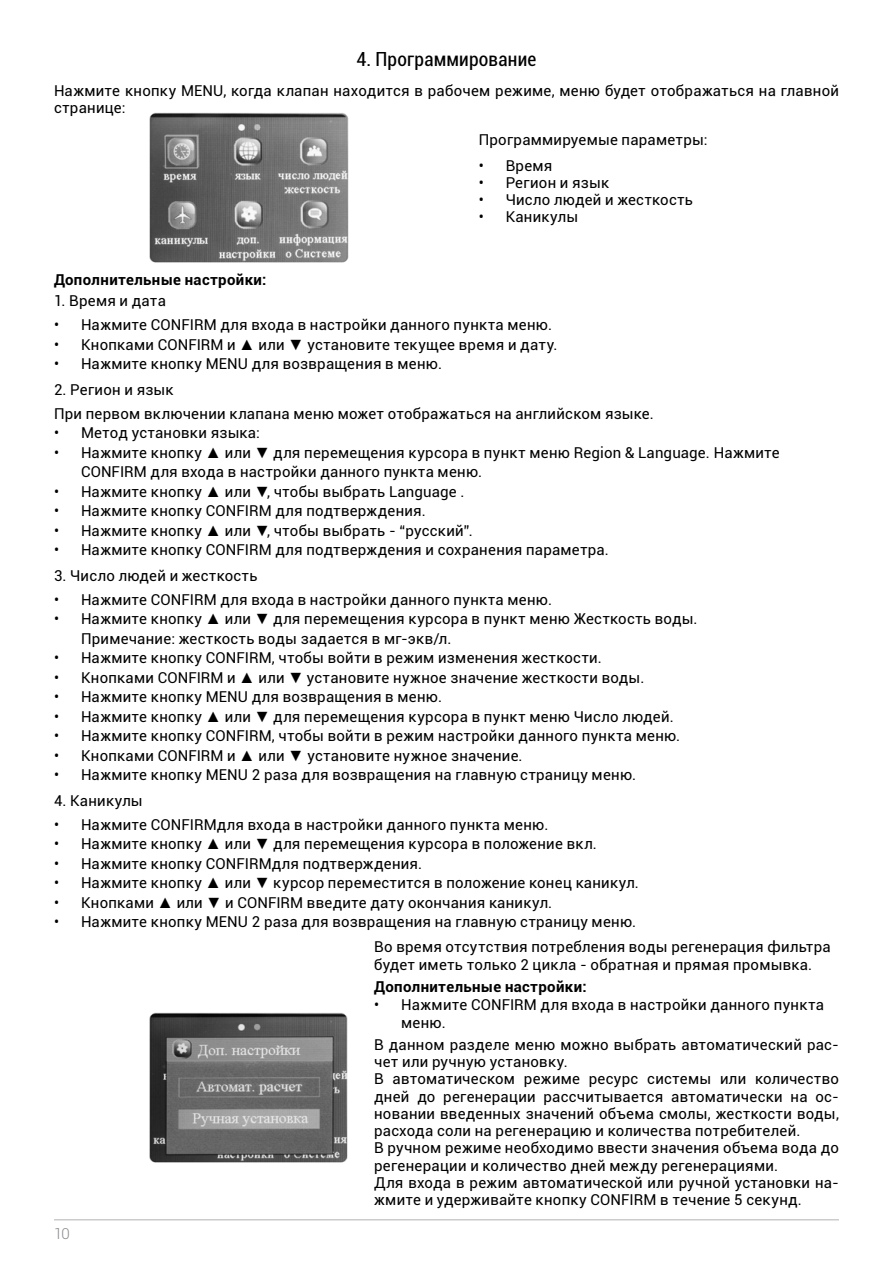
<style>
.page{position:relative;width:893px;height:1263px;background:#fff}
.page>*{position:absolute;margin:0;border:0;box-sizing:border-box;transform-origin:0 0}
.t1{font:condensed 19.5px "Roboto";letter-spacing:.01em;color:#000}
.t2{font:15px/17.2px "Roboto";letter-spacing:.015em;color:#000}
.t3{font:700 15px "Roboto";letter-spacing:.025em;color:#000}
.t4{font:300 15px "Roboto";color:#87888a}
.s1{font-family:"Arial"}
</style>
<div class="page">
<hr style="left:54px;top:1219px;width:785px;height:1px;background:#b1b3b4">
<img style="left:149px;top:112px;width:200px;height:151px">
<img style="left:149px;top:1012px;width:199px;height:151px">
<p class="t1" style="left:357px;top:45px;width:181px">4. Программирование</p>
<p class="t2" style="left:54px;top:81px;width:786px">Нажмите кнопку MENU, когда клапан находится в рабочем режиме, меню будет отображаться на главной странице:</p>
<p class="t2" style="left:479px;top:130px;width:230px">Программируемые параметры:</p>
<p class="t2" style="left:479px;top:156px;width:75px">• Время</p>
<p class="t2" style="left:479px;top:173px;width:132px">• Регион и язык</p>
<p class="t2" style="left:479px;top:191px;width:216px">• Число людей и жесткость</p>
<p class="t2" style="left:479px;top:208px;width:101px">• Каникулы</p>
<p class="t3" style="left:54px;top:269px;width:214px">Дополнительные настройки:</p>
<p class="t2" style="left:54px;top:292px;width:113px">1. Время и дата</p>
<p class="t2" style="left:54px;top:315px;width:499px">• Нажмите CONFIRM для входа в настройки данного пункта меню.</p>
<p class="t2" style="left:54px;top:335px;width:505px">• Кнопками CONFIRM и <span class="s1">▲</span> или <span class="s1">▼</span> установите текущее время и дату.</p>
<p class="t2" style="left:54px;top:354px;width:390px">• Нажмите кнопку MENU для возвращения в меню.</p>
<p class="t2" style="left:54px;top:380px;width:121px">2. Регион и язык</p>
<p class="t2" style="left:54px;top:404px;width:601px">При первом включении клапана меню может отображаться на английском языке.</p>
<p class="t2" style="left:54px;top:423px;width:207px">• Метод установки языка:</p>
<p class="t2" style="left:81px;top:442px;width:700px;line-height:19.5px;text-indent:-27px">• Нажмите кнопку <span class="s1">▲</span> или <span class="s1">▼</span> для перемещения курсора в пункт меню Region &amp; Language. Нажмите<br>CONFIRM для входа в настройки данного пункта меню.</p>
<p class="t2" style="left:54px;top:482px;width:412px">• Нажмите кнопку <span class="s1">▲</span> или <span class="s1">▼</span>, чтобы выбрать Language .</p>
<p class="t2" style="left:54px;top:501px;width:373px">• Нажмите кнопку CONFIRM для подтверждения.</p>
<p class="t2" style="left:54px;top:521px;width:420px">• Нажмите кнопку <span class="s1">▲</span> или <span class="s1">▼</span>, чтобы выбрать - “русский”.</p>
<p class="t2" style="left:54px;top:540px;width:556px">• Нажмите кнопку CONFIRM для подтверждения и сохранения параметра.</p>
<p class="t2" style="left:54px;top:566px;width:205px">3. Число людей и жесткость</p>
<p class="t2" style="left:54px;top:590px;width:499px">• Нажмите CONFIRM для входа в настройки данного пункта меню.</p>
<p class="t2" style="left:81px;top:608px;width:618px;line-height:19.5px;text-indent:-27px">• Нажмите кнопку <span class="s1">▲</span> или <span class="s1">▼</span> для перемещения курсора в пункт меню Жесткость воды.<br>Примечание: жесткость воды задается в мг-экв/л.</p>
<p class="t2" style="left:54px;top:648px;width:549px">• Нажмите кнопку CONFIRM, чтобы войти в режим изменения жесткости.</p>
<p class="t2" style="left:54px;top:668px;width:592px">• Кнопками CONFIRM и <span class="s1">▲</span> или <span class="s1">▼</span> установите нужное значение жесткости воды.</p>
<p class="t2" style="left:54px;top:687px;width:390px">• Нажмите кнопку MENU для возвращения в меню.</p>
<p class="t2" style="left:54px;top:707px;width:621px">• Нажмите кнопку <span class="s1">▲</span> или <span class="s1">▼</span> для перемещения курсора в пункт меню Число людей.</p>
<p class="t2" style="left:54px;top:726px;width:628px">• Нажмите кнопку CONFIRM, чтобы войти в режим настройки данного пункта меню.</p>
<p class="t2" style="left:54px;top:746px;width:470px">• Кнопками CONFIRM и <span class="s1">▲</span> или <span class="s1">▼</span> установите нужное значение.</p>
<p class="t2" style="left:54px;top:765px;width:584px">• Нажмите кнопку MENU 2 раза для возвращения на главную страницу меню.</p>
<p class="t2" style="left:54px;top:791px;width:90px">4. Каникулы</p>
<p class="t2" style="left:54px;top:815px;width:496px">• Нажмите CONFIRMдля входа в настройки данного пункта меню.</p>
<p class="t2" style="left:54px;top:834px;width:544px">• Нажмите кнопку <span class="s1">▲</span> или <span class="s1">▼</span> для перемещения курсора в положение вкл.</p>
<p class="t2" style="left:54px;top:854px;width:370px">• Нажмите кнопку CONFIRMдля подтверждения.</p>
<p class="t2" style="left:54px;top:873px;width:586px">• Нажмите кнопку <span class="s1">▲</span> или <span class="s1">▼</span> курсор переместится в положение конец каникул.</p>
<p class="t2" style="left:54px;top:893px;width:500px">• Кнопками <span class="s1">▲</span> или <span class="s1">▼</span> и CONFIRM введите дату окончания каникул.</p>
<p class="t2" style="left:54px;top:912px;width:584px">• Нажмите кнопку MENU 2 раза для возвращения на главную страницу меню.</p>
<p class="t2" style="left:374px;top:937px;width:458px;line-height:18px">Во время отсутствия потребления воды регенерация фильтра будет иметь только 2 цикла - обратная и прямая промывка.</p>
<p class="t3" style="left:374px;top:976px;width:214px">Дополнительные настройки:</p>
<p class="t2" style="left:401px;top:995px;width:424px;line-height:18px;text-indent:-27px">• Нажмите CONFIRM для входа в настройки данного пункта меню.</p>
<p class="t2" style="left:374px;top:1035px;width:466px">В данном разделе меню можно выбрать автоматический рас&shy;чет или ручную установку.</p>
<p class="t2" style="left:374px;top:1070px;width:466px;text-align:justify">В автоматическом режиме ресурс системы или количество дней до регенерации рассчитывается автоматически на ос&shy;новании введенных значений объема смолы, жесткости воды, расхода соли на регенерацию и количества потребителей.</p>
<p class="t2" style="left:374px;top:1139px;width:466px">В ручном режиме необходимо ввести значения объема вода до регенерации и количество дней между регенерациями.</p>
<p class="t2" style="left:374px;top:1173px;width:466px">Для входа в режим автоматической или ручной установки на&shy;жмите и удерживайте кнопку CONFIRM в течение 5 секунд.</p>
<p class="t4" style="left:54px;top:1223px;width:17px">10</p>
</div>
